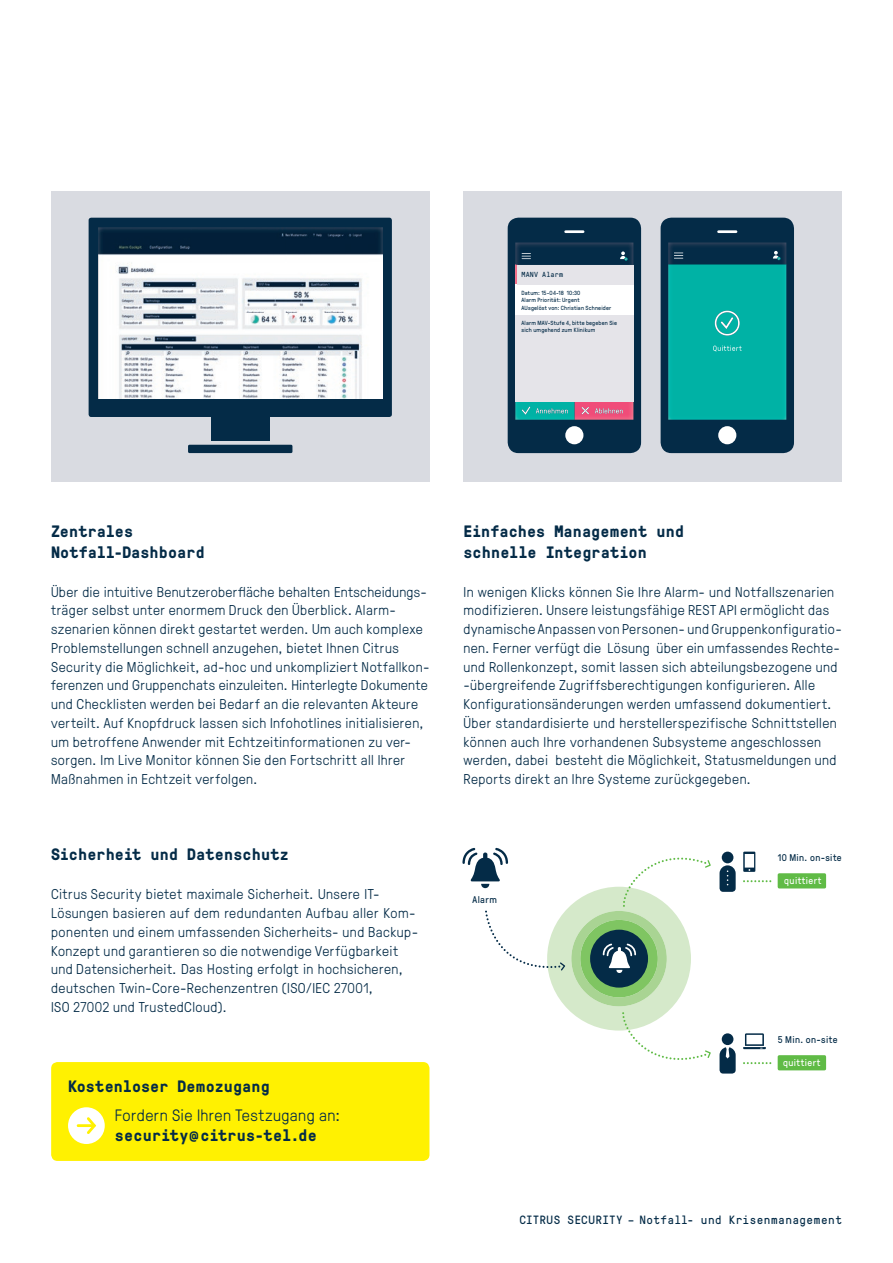
<style>
.page{position:relative;width:893px;height:1263px;background:#fff}
.page>*{position:absolute;margin:0;border:0;box-sizing:border-box;transform-origin:0 0}
.t1{font:700 16.5px/20.2px "GT Pressura Mono";letter-spacing:.01em;color:#042b47}
.t2{font:300 16.5px "GT Pressura";letter-spacing:.025em;color:#042b47}
.t3{font:300 14.25px/18.8px "GT Pressura";letter-spacing:.03em;color:#042b47}
.t4{font:12px "GT Pressura Mono";letter-spacing:.035em;color:#042b47}
.t5{font:9.75px "GT Pressura";letter-spacing:.045em;color:#042b47}
.t6{font:9.75px "GT Pressura";letter-spacing:.045em;color:#fff}
.t7{font:7.35px "GT Pressura Mono";letter-spacing:.02em;color:#042b47}
.t8{font:6px/7.5px "GT Pressura";letter-spacing:.025em;color:#042b47}
</style>
<div class="page">
<div style="left:51px;top:1062px;width:378px;height:99px;background:#fff101;border-radius:6px"></div>
<div style="left:68px;top:1107px;width:37px;height:37px;background:#fff;border-radius:50%"></div>
<hr style="left:78px;top:1124px;width:16px;height:3px;background:#fff101">
<svg style="left:84px;top:1117px;width:13px;height:17px"></svg>
<div style="left:51px;top:191px;width:378px;height:290px;background:#d9dbe1"></div>
<div style="left:463px;top:191px;width:379px;height:290px;background:#d9dbe1"></div>
<div style="left:661px;top:218px;width:133px;height:235px;background:#042b47;border-radius:11px"></div>
<img style="left:668px;top:243px;width:118px;height:177px">
<img style="left:713px;top:346px;width:29px;height:5px">
<img style="left:715px;top:311px;width:25px;height:25px">
<svg style="left:721px;top:317px;width:12px;height:12px"></svg>
<svg style="left:773px;top:251px;width:7px;height:9px"></svg>
<svg style="left:674px;top:253px;width:9px;height:6px"></svg>
<hr style="left:718px;top:230px;width:18px;height:3px;background:#fff">
<div style="left:718px;top:426px;width:18px;height:18px;background:#fff;border-radius:50%"></div>
<div style="left:508px;top:218px;width:133px;height:235px;background:#042b47;border-radius:11px"></div>
<hr style="left:566px;top:230px;width:17px;height:3px;background:#fff">
<div style="left:565px;top:426px;width:18px;height:18px;background:#fff;border-radius:50%"></div>
<img style="left:515px;top:243px;width:118px;height:177px">
<svg style="left:536px;top:408px;width:32px;height:5px"></svg>
<svg style="left:522px;top:407px;width:8px;height:8px"></svg>
<svg style="left:595px;top:408px;width:28px;height:5px"></svg>
<svg style="left:582px;top:407px;width:7px;height:7px"></svg>
<svg style="left:515px;top:265px;width:2px;height:19px"></svg>
<svg style="left:620px;top:251px;width:8px;height:10px"></svg>
<svg style="left:522px;top:253px;width:9px;height:6px"></svg>
<div style="left:515px;top:284px;width:118px;height:31px;background:#fff"></div>
<div style="left:515px;top:315px;width:118px;height:86px;background:#e5e4e9"></div>
<div style="left:517px;top:265px;width:116px;height:19px;background:#e5e4e9"></div>
<div style="left:89px;top:218px;width:303px;height:199px;background:#042b47;border-radius:3px"></div>
<div style="left:211px;top:415px;width:58px;height:25px;background:#042b47"></div>
<div style="left:188px;top:445px;width:104px;height:8px;background:#042b47;border-radius:2px"></div>
<img style="left:98px;top:228px;width:284px;height:171px">
<div style="left:722px;top:852px;width:11px;height:11px;background:#042b47;border-radius:50%"></div>
<svg style="left:719px;top:865px;width:17px;height:27px"></svg>
<svg style="left:743px;top:852px;width:12px;height:20px"></svg>
<div style="left:778px;top:873px;width:48px;height:15px;background:#60bb46;border-radius:2px"></div>
<svg style="left:743px;top:1033px;width:23px;height:16px"></svg>
<div style="left:722px;top:1033px;width:11px;height:12px;background:#042b47;border-radius:50%"></div>
<svg style="left:719px;top:1047px;width:17px;height:26px"></svg>
<div style="left:778px;top:1055px;width:48px;height:15px;background:#60bb46;border-radius:2px"></div>
<svg style="left:743px;top:880px;width:28px;height:2px"></svg>
<svg style="left:743px;top:1062px;width:28px;height:2px"></svg>
<svg style="left:462px;top:848px;width:249px;height:212px"></svg>
<p class="t7" style="left:521px;top:269px;width:43px">MANV Alarm</p>
<p class="t8" style="left:521px;top:288px;width:91px">Datum: 15-04-18 10:30<br>Alarm Priorität: Urgent<br>AUsgelöst von: Christian Schneider</p>
<p class="t8" style="left:521px;top:318px;width:97px">Alarm MAV-Stufe 4, bitte begeben Sie sich umgehend zum Klinikum</p>
<p class="t1" style="left:51px;top:521px;width:155px">Zentrales<br>Notfall-Dashboard</p>
<p class="t3" style="left:51px;top:581px;width:380px">Über die intuitive Benutzeroberfläche behalten Entscheidungs&shy;träger selbst unter enormem Druck den Überblick. Alarm&shy;szenarien können direkt gestartet werden. Um auch komplexe Problemstellungen schnell anzugehen, bietet Ihnen Citrus Security die Möglichkeit, ad-hoc und unkompliziert Notfallkon&shy;ferenzen und Gruppenchats einzuleiten. Hinterlegte Dokumente und Checklisten werden bei Bedarf an die relevanten Akteure verteilt. Auf Knopfdruck lassen sich Infohotlines initialisieren, um betroffene Anwender mit Echtzeitinformationen zu ver&shy;sorgen. Im Live Monitor können Sie den Fortschritt all Ihrer Maßnahmen in Echtzeit verfolgen.</p>
<p class="t1" style="left:51px;top:844px;width:239px">Sicherheit und Datenschutz</p>
<p class="t3" style="left:51px;top:884px;width:368px">Citrus Security bietet maximale Sicherheit. Unsere IT-Lösungen basieren auf dem redundanten Aufbau aller Kom&shy;ponenten und einem umfassenden Sicherheits- und Backup-Konzept und garantieren so die notwendige Verfügbarkeit und Datensicherheit. Das Hosting erfolgt in hochsicheren, deutschen Twin-Core-Rechenzentren (ISO/IEC 27001,<br>ISO 27002 und TrustedCloud).</p>
<p class="t1" style="left:68px;top:1076px;width:203px">Kostenloser Demozugang</p>
<p class="t2" style="left:115px;top:1103px;width:227px">Fordern Sie Ihren Testzugang an:</p>
<p class="t1" style="left:115px;top:1125px;width:204px">security@citrus-tel.de</p>
<p class="t1" style="left:463px;top:521px;width:222px">Einfaches Management und schnelle Integration</p>
<p class="t3" style="left:463px;top:581px;width:380px">In wenigen Klicks können Sie Ihre Alarm- und Notfallszenarien modifizieren. Unsere leistungsfähige REST API ermöglicht das dynamische Anpassen von Personen- und Gruppenkonfiguratio&shy;nen. Ferner verfügt die Lösung über ein umfassendes Rechte&shy;und Rollenkonzept, somit lassen sich abteilungsbezogene und -übergreifende Zugriffsberechtigungen konfigurieren. Alle Konfigurationsänderungen werden umfassend dokumentiert.<br>Über standardisierte und herstellerspezifische Schnittstellen können auch Ihre vorhandenen Subsysteme angeschlossen werden, dabei besteht die Möglichkeit, Statusmeldungen und Reports direkt an Ihre Systeme zurückgegeben.</p>
<p class="t5" style="left:473px;top:892px;width:26px">Alarm</p>
<p class="t5" style="left:778px;top:850px;width:66px">10 Min. on-site</p>
<p class="t6" style="left:784px;top:873px;width:39px">quittiert</p>
<p class="t5" style="left:778px;top:1032px;width:61px">5 Min. on-site</p>
<p class="t6" style="left:783px;top:1055px;width:39px">quittiert</p>
<p class="t4" style="left:519px;top:1211px;width:324px">CITRUS SECURITY – Notfall- und Krisenmanagement</p>
</div>
